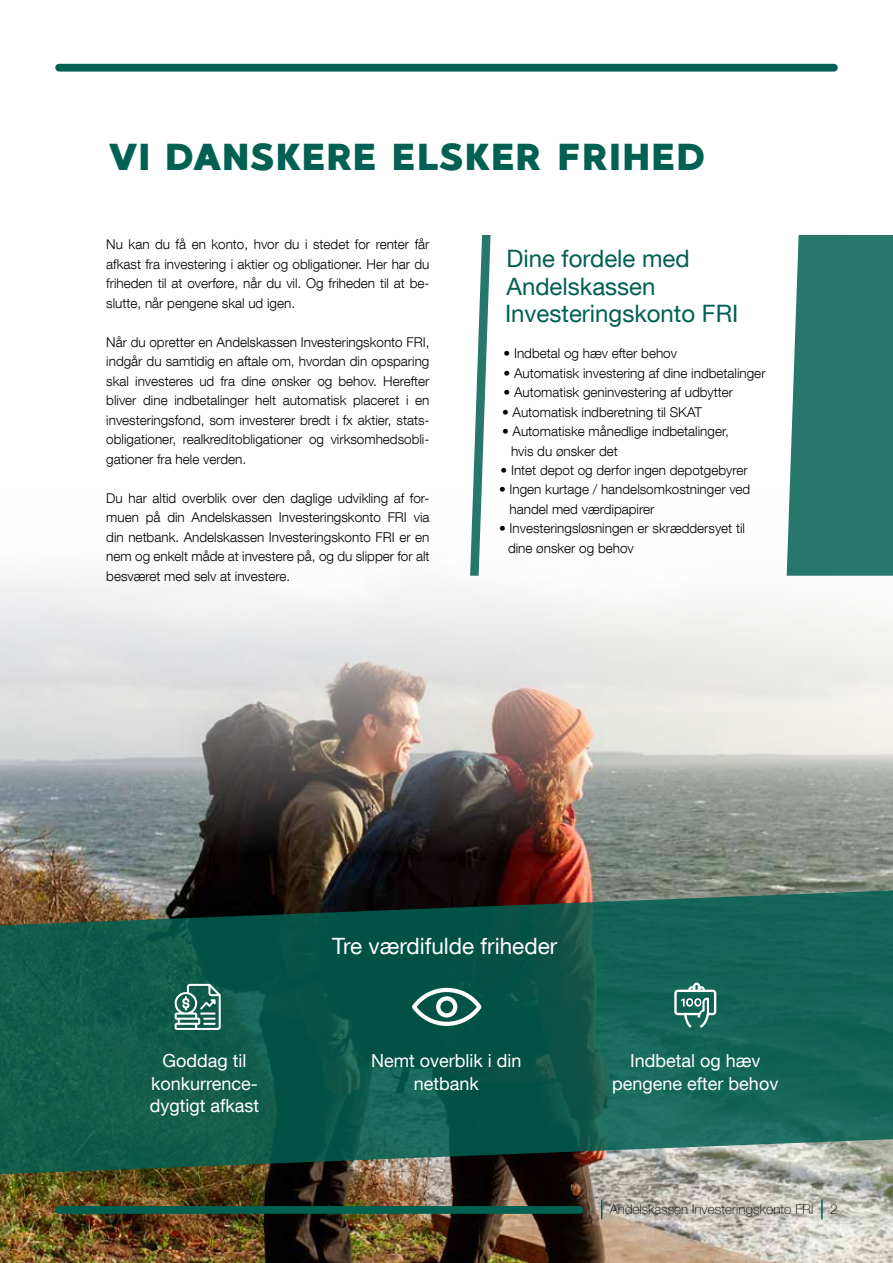
<style>
.page{position:relative;width:893px;height:1263px;background:#fff}
.page>*{position:absolute;margin:0;border:0;box-sizing:border-box;transform-origin:0 0}
.t1{font:37.5px "MADE Good Time Grotesk";letter-spacing:-.035em;color:#006051}
.t2{font:24px/27px "Helvetica Neue LT Com";color:#006051}
.t3{font:22.5px "Helvetica Neue LT Com";color:#fff}
.t4{font:18px/22.5px "Helvetica Neue LT Com";color:#fff;text-align:center}
.t5{font:300 13.5px/19.5px "Helvetica Neue LT Com";color:#000;text-align:justify}
.t6{font:100 13.5px "Helvetica Neue LT Com";letter-spacing:.01em;color:#000}
</style>
<div class="page">
<div style="left:55px;top:64px;width:783px;height:8px;background:#006051;border-radius:4px"></div>
<img style="left:0;top:568px;width:893px;height:695px">
<svg style="left:601px;top:1199px;width:1px;height:20px"></svg>
<hr style="left:821px;top:1199px;width:2px;height:20px;background:#006051">
<div style="left:55px;top:1206px;width:528px;height:8px;background:#006051;border-radius:4px"></div>
<svg style="left:0;top:890px;width:893px;height:285px;background:#1a5c4d"></svg>
<svg style="left:175px;top:984px;width:46px;height:46px"></svg>
<svg style="left:412px;top:988px;width:69px;height:38px"></svg>
<svg style="left:674px;top:982px;width:42px;height:46px"></svg>
<svg style="left:470px;top:235px;width:21px;height:341px"></svg>
<div style="left:787px;top:235px;width:106px;height:341px;background:#27786b"></div>
<h1 class="t1" style="left:106px;top:133px;width:602px">VI DANSKERE ELSKER FRIHED</h1>
<p class="t5" style="left:106px;top:234px;width:325px">Nu kan du få en konto, hvor du i stedet for renter får afkast fra investering i aktier og obligationer. Her har du friheden til at overføre, når du vil. Og friheden til at be&shy;slutte, når pengene skal ud igen.</p>
<p class="t5" style="left:106px;top:332px;width:325px">Når du opretter en Andelskassen Investeringskonto FRI, indgår du samtidig en aftale om, hvordan din opsparing skal investeres ud fra dine ønsker og behov. Herefter bliver dine indbetalinger helt automatisk placeret i en investeringsfond, som investerer bredt i fx aktier, stats&shy;obligationer, realkreditobligationer og virksomhedsobli&shy;gationer fra hele verden.</p>
<p class="t5" style="left:106px;top:488px;width:325px">Du har altid overblik over den daglige udvikling af for&shy;muen på din Andelskassen Investeringskonto FRI via din netbank. Andelskassen Investeringskonto FRI er en nem og enkelt måde at investere på, og du slipper for alt besværet med selv at investere.</p>
<h2 class="t2" style="left:505px;top:245px;width:235px">Dine fordele med<br>Andelskassen<br>Investeringskonto FRI</h2>
<p class="t5" style="left:503px;top:343px;width:175px">• Indbetal og hæv efter behov</p>
<p class="t5" style="left:503px;top:363px;width:264px">• Automatisk investering af dine indbetalinger</p>
<p class="t5" style="left:503px;top:382px;width:231px">• Automatisk geninvestering af udbytter</p>
<p class="t5" style="left:502px;top:402px;width:202px">• Automatisk indberetning til SKAT</p>
<p class="t5" style="left:511px;top:421px;width:219px;text-indent:-9px">• Automatiske månedlige indbetalinger, hvis du ønsker det</p>
<p class="t5" style="left:500px;top:460px;width:249px">• Intet depot og derfor ingen depotgebyrer</p>
<p class="t5" style="left:509px;top:480px;width:242px;text-indent:-11px">• Ingen kurtage / handelsomkostninger ved handel med værdipapirer</p>
<p class="t5" style="left:508px;top:519px;width:239px;text-indent:-9px">• Investeringsløsningen er skræddersyet til dine ønsker og behov</p>
<h3 class="t3" style="left:332px;top:932px;width:227px">Tre værdifulde friheder</h3>
<h3 class="t4" style="left:150px;top:1049px;width:111px">Goddag til konkurrence&shy;dygtigt afkast</h3>
<h3 class="t4" style="left:612px;top:1049px;width:168px">Indbetal og hæv pengene efter behov</h3>
<h3 class="t4" style="left:371px;top:1049px;width:152px">Nemt overblik i din netbank</h3>
<p class="t6" style="left:610px;top:1201px;width:229px">Andelskassen Investeringskonto FRI 2</p>
</div>
